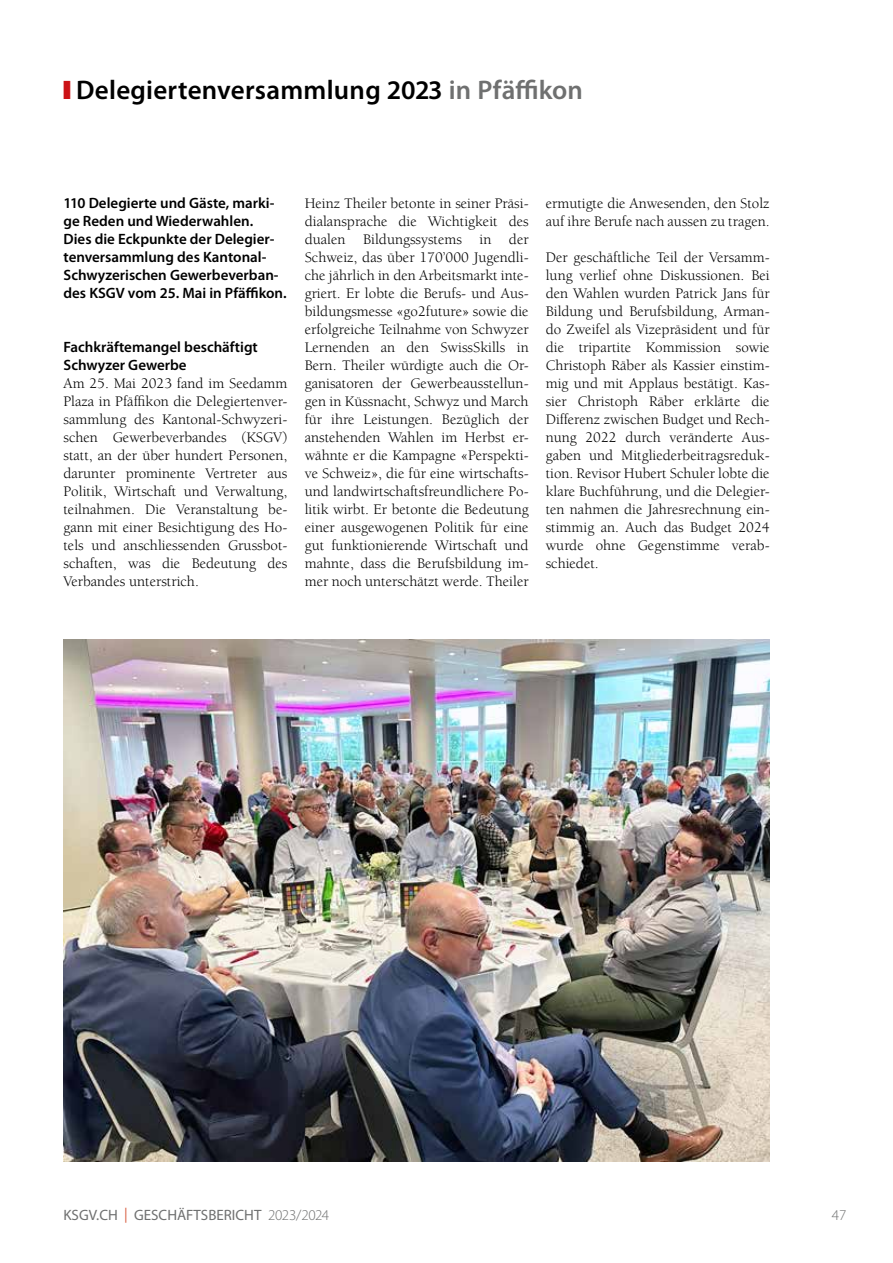
<style>
.page{position:relative;width:893px;height:1263px;background:#fff}
.page>*{position:absolute;margin:0;border:0;box-sizing:border-box;transform-origin:0 0}
.t1{font:600 27px "Myriad Pro";letter-spacing:.01em;color:#000}
.t2{font:15px/18px "Berkeley Std";color:#000;text-align:justify}
.t3{font:600 15px/18px "Myriad Pro";color:#000}
.t4{font:15px "Myriad Pro";color:#6f7070}
.t5{font:300 15px "Myriad Pro";color:#6f7070}
.s1{color:#cc1216}
.s2{color:#6f7070}
.s3{color:#da6347}
.s4{font-weight:300}
</style>
<div class="page">
<img style="left:64px;top:640px;width:706px;height:522px">
<h1 class="t1" style="left:64px;top:75px;width:521px"><span class="s1">■</span> Delegiertenversammlung 2023 <span class="s2">in Pfäffikon</span></h1>
<p class="t3" style="left:64px;top:194px;width:225px">110 Delegierte und Gäste, marki&shy;ge Reden und Wiederwahlen.<br>Dies die Eckpunkte der Delegier&shy;tenversammlung des Kantonal-<br>Schwyzerischen Gewerbeverban&shy;des KSGV vom 25. Mai in Pfäffikon.</p>
<p class="t3" style="left:64px;top:338px;width:196px">Fachkräftemangel beschäftigt<br>Schwyzer Gewerbe</p>
<p class="t2" style="left:64px;top:374px;width:225px">Am 25. Mai 2023 fand im Seedamm Plaza in Pfäffikon die Delegiertenver&shy;sammlung des Kantonal-Schwyzeri&shy;schen Gewerbeverbandes (KSGV) statt, an der über hundert Personen, darunter prominente Vertreter aus Politik, Wirtschaft und Verwaltung, teilnahmen. Die Veranstaltung be&shy;gann mit einer Besichtigung des Ho&shy;tels und anschliessenden Grussbot&shy;schaften, was die Bedeutung des Verbandes unterstrich.</p>
<p class="t2" style="left:305px;top:194px;width:225px">Heinz Theiler betonte in seiner Präsi&shy;dialansprache die Wichtigkeit des dualen Bildungssystems in der Schweiz, das über 170’000 Jugendli&shy;che jährlich in den Arbeitsmarkt inte&shy;griert. Er lobte die Berufs- und Aus&shy;bildungsmesse «go2future» sowie die erfolgreiche Teilnahme von Schwyzer Lernenden an den SwissSkills in Bern. Theiler würdigte auch die Or&shy;ganisatoren der Gewerbeausstellun&shy;gen in Küssnacht, Schwyz und March für ihre Leistungen. Bezüglich der anstehenden Wahlen im Herbst er&shy;wähnte er die Kampagne «Perspekti&shy;ve Schweiz», die für eine wirtschafts&shy;und landwirtschaftsfreundlichere Po&shy;litik wirbt. Er betonte die Bedeutung einer ausgewogenen Politik für eine gut funktionierende Wirtschaft und mahnte, dass die Berufsbildung im&shy;mer noch unterschätzt werde. Theiler</p>
<p class="t2" style="left:546px;top:194px;width:225px">ermutigte die Anwesenden, den Stolz auf ihre Berufe nach aussen zu tragen.</p>
<p class="t2" style="left:546px;top:248px;width:225px">Der geschäftliche Teil der Versamm&shy;lung verlief ohne Diskussionen. Bei den Wahlen wurden Patrick Jans für Bildung und Berufsbildung, Arman&shy;do Zweifel als Vizepräsident und für die tripartite Kommission sowie Christoph Räber als Kassier einstim&shy;mig und mit Applaus bestätigt. Kas&shy;sier Christoph Räber erklärte die Differenz zwischen Budget und Rech&shy;nung 2022 durch veränderte Aus&shy;gaben und Mitgliederbeitragsreduk&shy;tion. Revisor Hubert Schuler lobte die klare Buchführung, und die Delegier&shy;ten nahmen die Jahresrechnung ein&shy;stimmig an. Auch das Budget 2024 wurde ohne Gegenstimme verab&shy;schiedet.</p>
<p class="t4" style="left:64px;top:1207px;width:267px">KSGV.CH <span class="s3">|</span> GESCHÄFTSBERICHT <span class="s4">2023/2024</span></p>
<p class="t5" style="left:832px;top:1207px;width:16px">47</p>
</div>
